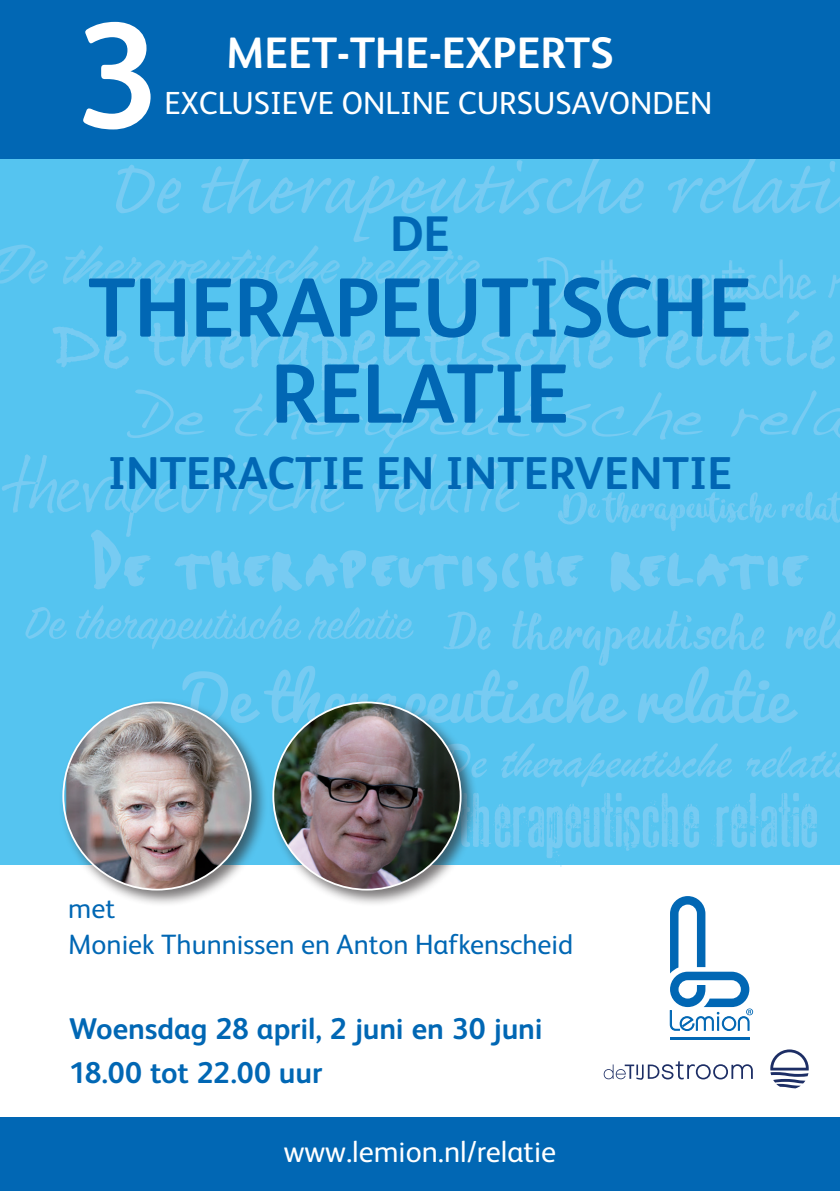
<style>
.page{position:relative;width:840px;height:1191px;background:#fff}
.page>*{position:absolute;margin:0;border:0;box-sizing:border-box;transform-origin:0 0}
.t1{font:700 150px "FS Albert";color:#fff}
.t2{font:700 84px/86px "FS Albert";letter-spacing:-.01em;color:#0167b4;text-align:center}
.t3{font:700 50px "FS Albert";color:#0167b4}
.t4{font:700 46px "FS Albert";color:#0167b4}
.t5{font:700 44px "FS Albert";color:#fff}
.t6{font:32px "FS Albert";color:#fff}
.t7{font:700 30px/44px "FS Albert";letter-spacing:-.005em;color:#0167b4}
.t8{font:30px "FS Albert";color:#fff}
.t9{font:28px/36px "FS Albert";color:#0167b4}
</style>
<div class="page">
<div style="left:0;top:0;width:839px;height:864px;background:#55c4f0"></div>
<svg style="left:52px;top:310px;width:782px;height:79px"></svg>
<svg style="left:92px;top:537px;width:717px;height:55px"></svg>
<svg style="left:477px;top:746px;width:362px;height:121px"></svg>
<svg style="left:182px;top:666px;width:615px;height:80px"></svg>
<svg style="left:116px;top:159px;width:723px;height:83px"></svg>
<svg style="left:0;top:244px;width:479px;height:51px"></svg>
<svg style="left:534px;top:257px;width:305px;height:57px"></svg>
<svg style="left:25px;top:605px;width:388px;height:44px"></svg>
<svg style="left:443px;top:610px;width:396px;height:56px"></svg>
<svg style="left:127px;top:389px;width:712px;height:65px"></svg>
<svg style="left:2px;top:454px;width:517px;height:83px"></svg>
<svg style="left:558px;top:492px;width:281px;height:39px"></svg>
<div style="left:0;top:1117px;width:839px;height:74px;background:#0167b4"></div>
<div style="left:0;top:0;width:839px;height:159px;background:#0167b4"></div>
<div style="left:269px;top:698px;width:208px;height:209px;background:#231f20;opacity:.6"></div>
<img style="left:273px;top:702px;width:187px;height:187px;border-radius:94px">
<div style="left:59px;top:698px;width:209px;height:209px;background:#231f20;opacity:.6"></div>
<img style="left:66px;top:702px;width:184px;height:187px">
<hr style="left:669px;top:1036px;width:80px;height:3px;background:#0167b4">
<svg style="left:669px;top:896px;width:83px;height:135px"></svg>
<svg style="left:770px;top:1049px;width:38px;height:39px"></svg>
<svg style="left:603px;top:1061px;width:149px;height:18px"></svg>
<h1 class="t1" style="left:76px;top:-26px;width:86px">3</h1>
<h3 class="t5" style="left:226px;top:23px;width:389px">MEET-THE-EXPERTS</h3>
<p class="t6" style="left:164px;top:82px;width:549px">EXCLUSIEVE ONLINE CURSUSAVONDEN</p>
<h3 class="t3" style="left:390px;top:199px;width:61px">DE</h3>
<h2 class="t2" style="left:88px;top:261px;width:665px">THERAPEUTISCHE<br>RELATIE</h2>
<h3 class="t4" style="left:108px;top:441px;width:625px">INTERACTIE EN INTERVENTIE</h3>
<p class="t9" style="left:68px;top:888px;width:506px">met<br>Moniek Thunnissen en Anton Hafkenscheid</p>
<p class="t7" style="left:69px;top:1005px;width:474px">Woensdag 28 april, 2 juni en 30 juni<br>18.00 tot 22.00 uur</p>
<p class="t8" style="left:283px;top:1131px;width:274px">www.lemion.nl/relatie</p>
</div>
